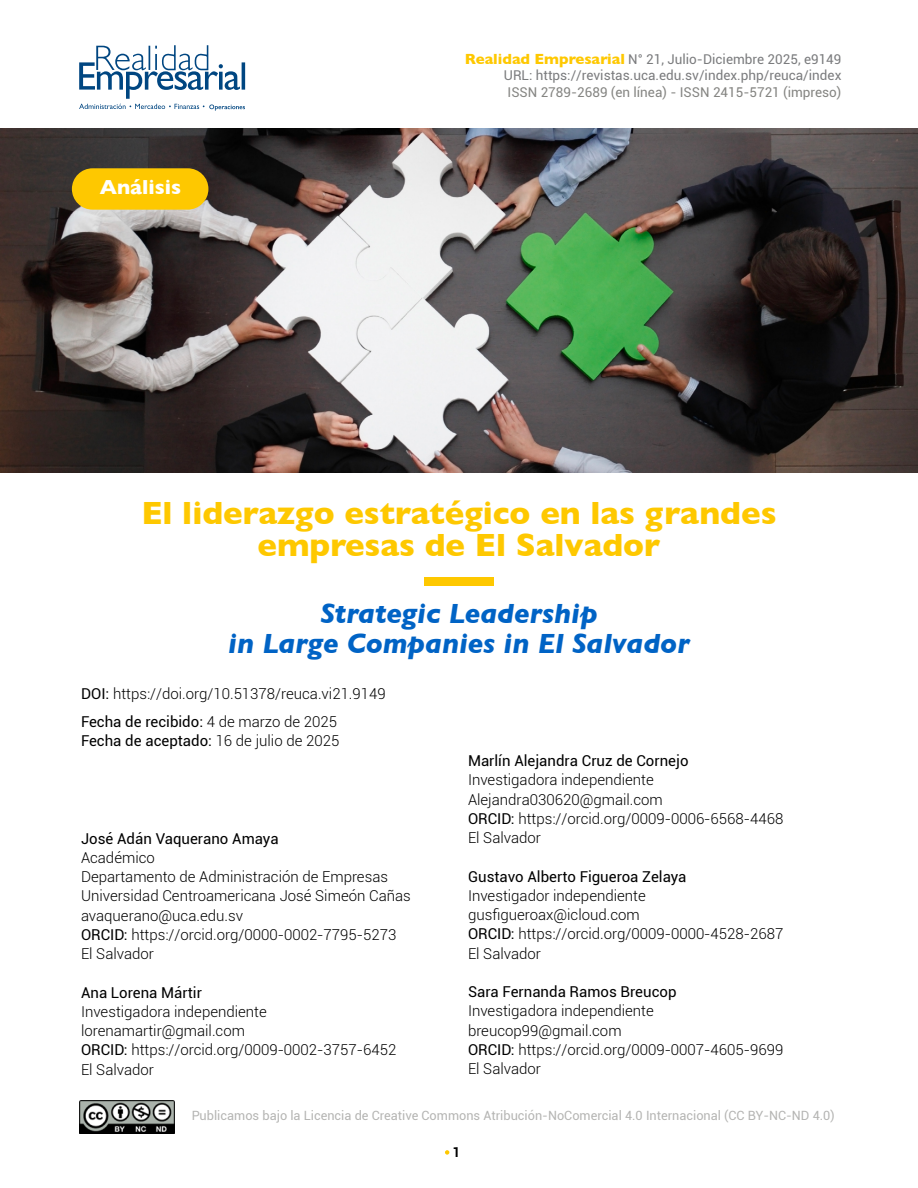
<style>
.page{position:relative;width:918px;height:1188px;background:#fff}
.page>*{position:absolute;margin:0;border:0;box-sizing:border-box;transform-origin:0 0}
.t1{font:700 32.7px/32px "Gill Sans";color:#fec800;text-align:center}
.t2{font:italic 700 28.35px/30.8px "Gill Sans";color:#0063c5;text-align:center}
.t3{font:700 20.7px "Gill Sans";color:#fff}
.t4{font:300 15px/19.2px "Roboto";color:#000}
.t5{font:15px "Roboto";color:#000}
.t6{font:13.5px/16.2px "Roboto";color:#7b7c7e;text-align:right}
.t7{font:13.5px "Roboto";color:#858582}
.t8{font:700 13.5px "Roboto";color:#000}
.t9{font:12.75px "Roboto";color:#858582}
.s1{font-family:"Gill Sans";font-weight:700;font-size:15px;color:#fec800}
.s2{font-weight:400}
.s3{font-weight:300}
</style>
<div class="page">
<img style="left:79px;top:1100px;width:96px;height:34px">
<svg style="left:445px;top:1150px;width:4px;height:5px"></svg>
<svg style="left:79px;top:45px;width:166px;height:66px"></svg>
<img style="left:0;top:129px;width:918px;height:343px">
<div style="left:72px;top:168px;width:136px;height:42px;background:#fec800;border-radius:21px"></div>
<div style="left:424px;top:578px;width:70px;height:8px;background:#fec800"></div>
<h3 class="t3" style="left:100px;top:170px;width:83px">Análisis</h3>
<p class="t6" style="left:465px;top:51px;width:378px"><span class="s1">Realidad Empresarial</span> N° 21, Julio-Diciembre 2025, e9149<br>URL: https://revistas.uca.edu.sv/index.php/reuca/index</p>
<p class="t7" style="left:508px;top:82px;width:335px">ISSN 2789-2689 (en línea) - ISSN 2415-5721 (impreso)</p>
<h1 class="t1" style="left:141px;top:497px;width:637px">El liderazgo estratégico en las grandes empresas de El Salvador</h1>
<h2 class="t2" style="left:228px;top:597px;width:463px">Strategic Leadership<br>in Large Companies in El Salvador</h2>
<p class="t4" style="left:81px;top:679px;width:306px;line-height:27.8px"><span class="s2">DOI:</span> https://doi.org/10.51378/reuca.vi21.9149<br><span class="s2">Fecha de recibido:</span> 4 de marzo de 2025</p>
<p class="t5" style="left:81px;top:730px;width:260px">Fecha de aceptado: <span class="s3">16 de julio de 2025</span></p>
<p class="t5" style="left:468px;top:750px;width:222px">Marlín Alejandra Cruz de Cornejo</p>
<p class="t4" style="left:468px;top:770px;width:317px">Investigadora independiente<br>Alejandra030620@gmail.com<br><span class="s2">ORCID:</span> https://orcid.org/0009-0006-6568-4468<br>El Salvador</p>
<p class="t5" style="left:468px;top:866px;width:220px">Gustavo Alberto Figueroa Zelaya</p>
<p class="t4" style="left:468px;top:885px;width:317px">Investigador independiente gusfigueroax@icloud.com<br><span class="s2">ORCID:</span> https://orcid.org/0009-0000-4528-2687<br>El Salvador</p>
<p class="t5" style="left:468px;top:981px;width:210px">Sara Fernanda Ramos Breucop</p>
<p class="t4" style="left:468px;top:1001px;width:317px">Investigadora independiente breucop99@gmail.com<br><span class="s2">ORCID:</span> https://orcid.org/0009-0007-4605-9699<br>El Salvador</p>
<p class="t5" style="left:81px;top:828px;width:199px">José Adán Vaquerano Amaya</p>
<p class="t4" style="left:81px;top:847px;width:331px">Académico<br>Departamento de Administración de Empresas<br>Universidad Centroamericana José Simeón Cañas avaquerano@uca.edu.sv<br><span class="s2">ORCID:</span> https://orcid.org/0000-0002-7795-5273<br>El Salvador</p>
<p class="t5" style="left:81px;top:982px;width:122px">Ana Lorena Mártir</p>
<p class="t4" style="left:81px;top:1001px;width:317px">Investigadora independiente lorenamartir@gmail.com<br><span class="s2">ORCID:</span> https://orcid.org/0009-0002-3757-6452<br>El Salvador</p>
<p class="t9" style="left:192px;top:1106px;width:645px">Publicamos bajo la Licencia de Creative Commons Atribución-NoComercial 4.0 Internacional (CC BY-NC-ND 4.0)</p>
<p class="t8" style="left:453px;top:1143px;width:9px">1</p>
</div>
